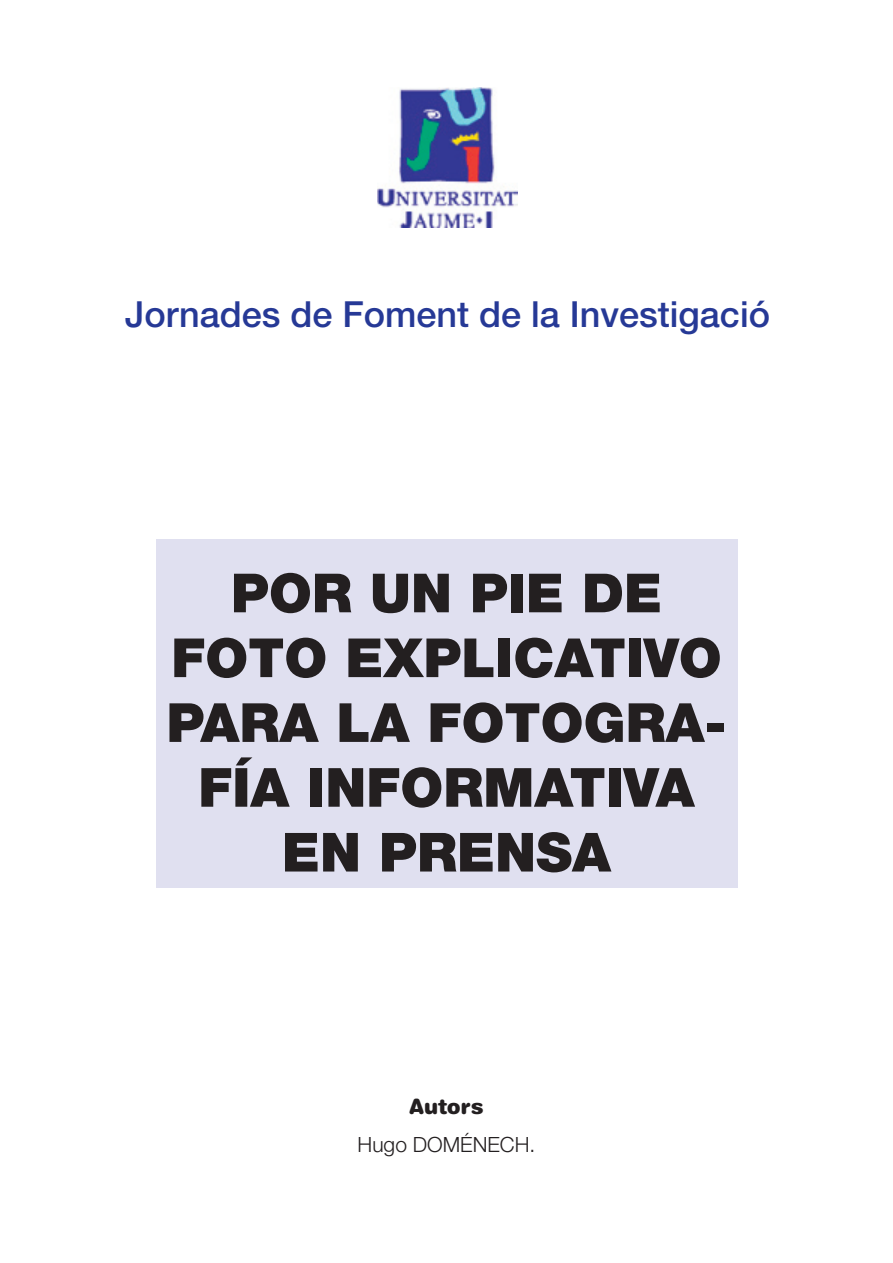
<style>
.page{position:relative;width:893px;height:1263px;background:#fff}
.page>*{position:absolute;margin:0;border:0;box-sizing:border-box;transform-origin:0 0}
.t1{font:900 54px/64.8px "Helvetica Neue LT Std";color:#231f20;text-align:center}
.t2{font:500 36px "Helvetica Neue LT Std";color:#263996}
.t3{font:300 21px "Helvetica Neue LT Std";color:#231f20}
.t4{font:900 21px "Helvetica Rounded LT Std";color:#231f20}
</style>
<div class="page">
<img style="left:377px;top:87px;width:140px;height:141px">
<div style="left:156px;top:539px;width:581px;height:348px;background:#e0e0f0"></div>
<p class="t2" style="left:125px;top:293px;width:646px">Jornades de Foment de la Investigació</p>
<p class="t1" style="left:166px;top:560px;width:562px">POR UN PIE DE<br>FOTO EXPLICATIVO<br>PARA LA FOTOGRA-<br>FÍA INFORMATIVA<br>EN PRENSA</p>
<p class="t4" style="left:409px;top:1093px;width:76px">Autors</p>
<p class="t3" style="left:358px;top:1131px;width:179px">Hugo DOMÉNECH.</p>
</div>
